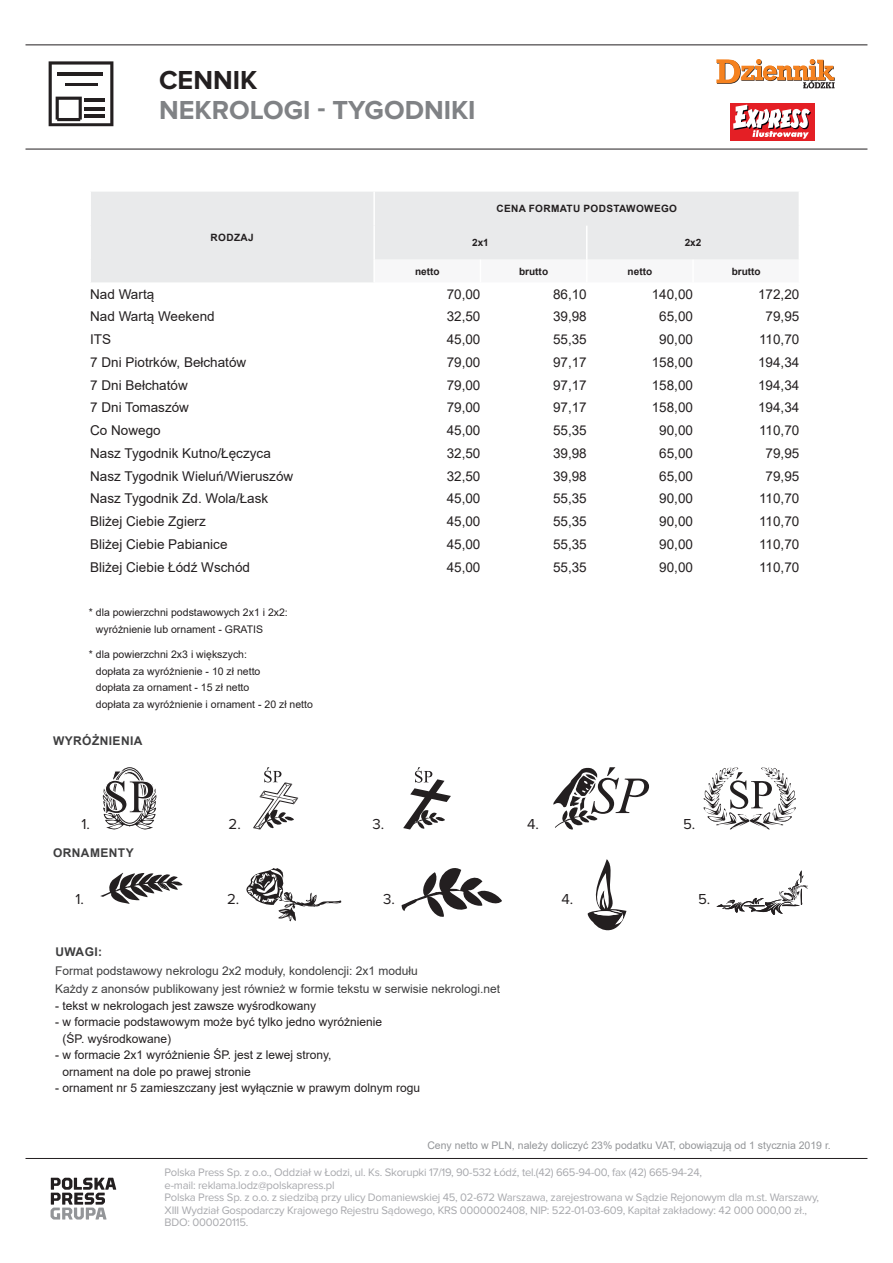
<style>
.page{position:relative;width:893px;height:1263px;background:#fff}
.page>*{position:absolute;margin:0;border:0;box-sizing:border-box;transform-origin:0 0}
.t1{font:700 27px "Proxima Nova";color:#808285}
.t2{font:700 27px "Proxima Nova";color:#231f20}
.t3{font:15px "Proxima Nova";color:#231f20}
.t4{font:13.5px "Arial";color:#231f20}
.t5{font:12px/16.5px "Arial";color:#231f20}
.t6{font:12px/18.6px "Arial";color:#3e3e3f}
.t7{font:700 12px "Arial";letter-spacing:.035em;color:#3e3e3f}
.t8{font:11.25px/12.6px "Proxima Nova";letter-spacing:-.02em;color:#a8a9ad}
.t9{font:10.5px/16.5px "Arial";color:#231f20}
.t10{font:10.5px "Arial";color:#939598}
.t11{font:700 10.05px "Arial";color:#231f20}
.t12{font:700 10.05px "Arial";letter-spacing:.035em;color:#231f20}
</style>
<div class="page">
<svg style="left:51px;top:1178px;width:65px;height:41px"></svg>
<hr style="left:26px;top:1158px;width:841px;height:1px;background:#231f20">
<hr style="left:26px;top:149px;width:841px;height:1px;background:#231f20">
<hr style="left:26px;top:45px;width:841px;height:1px;background:#231f20">
<svg style="left:49px;top:61px;width:64px;height:65px"></svg>
<div style="left:91px;top:192px;width:708px;height:90px;background:#e9eaeb"></div>
<hr style="left:373px;top:260px;width:2px;height:22px;background:#fff">
<svg style="left:375px;top:260px;width:424px;height:22px"></svg>
<hr style="left:373px;top:192px;width:2px;height:34px;background:#fff">
<hr style="left:373px;top:226px;width:2px;height:34px;background:#fff">
<hr style="left:586px;top:226px;width:1px;height:34px;background:#fff">
<svg style="left:716px;top:59px;width:119px;height:29px"></svg>
<div style="left:730px;top:103px;width:84px;height:37px;background:#e41f25"></div>
<svg style="left:733px;top:105px;width:78px;height:34px"></svg>
<div style="left:113px;top:767px;width:33px;height:59px;border:1px solid #231f20;border-radius:50%"></div>
<div style="left:114px;top:769px;width:31px;height:55px;border:1px solid #231f20;border-radius:50%"></div>
<svg style="left:103px;top:770px;width:53px;height:59px"></svg>
<svg style="left:253px;top:767px;width:45px;height:62px"></svg>
<svg style="left:403px;top:767px;width:48px;height:62px"></svg>
<svg style="left:553px;top:767px;width:96px;height:62px"></svg>
<svg style="left:703px;top:767px;width:93px;height:62px"></svg>
<svg style="left:100px;top:873px;width:83px;height:31px"></svg>
<svg style="left:246px;top:868px;width:95px;height:53px"></svg>
<svg style="left:402px;top:868px;width:100px;height:49px"></svg>
<svg style="left:588px;top:859px;width:38px;height:71px"></svg>
<svg style="left:716px;top:870px;width:92px;height:45px"></svg>
<h1 class="t2" style="left:159px;top:64px;width:100px">CENNIK</h1>
<h1 class="t1" style="left:159px;top:94px;width:318px">NEKROLOGI - TYGODNIKI</h1>
<p class="t12" style="left:496px;top:202px;width:182px">CENA FORMATU PODSTAWOWEGO</p>
<p class="t11" style="left:211px;top:230px;width:45px">RODZAJ</p>
<p class="t11" style="left:472px;top:236px;width:18px">2x1</p>
<p class="t11" style="left:685px;top:236px;width:18px">2x2</p>
<p class="t11" style="left:415px;top:264px;width:26px">netto</p>
<p class="t11" style="left:519px;top:264px;width:31px">brutto</p>
<p class="t11" style="left:628px;top:264px;width:26px">netto</p>
<p class="t11" style="left:732px;top:264px;width:31px">brutto</p>
<p class="t4" style="left:90px;top:285px;width:66px">Nad Wartą</p>
<p class="t4" style="left:447px;top:285px;width:35px">70,00</p>
<p class="t4" style="left:553px;top:285px;width:35px">86,10</p>
<p class="t4" style="left:652px;top:285px;width:43px">140,00</p>
<p class="t4" style="left:758px;top:285px;width:43px">172,20</p>
<p class="t4" style="left:90px;top:307px;width:126px">Nad Wartą Weekend</p>
<p class="t4" style="left:447px;top:307px;width:35px">32,50</p>
<p class="t4" style="left:553px;top:307px;width:35px">39,98</p>
<p class="t4" style="left:659px;top:307px;width:35px">65,00</p>
<p class="t4" style="left:766px;top:307px;width:35px">79,95</p>
<p class="t4" style="left:90px;top:330px;width:23px">ITS</p>
<p class="t4" style="left:447px;top:330px;width:35px">45,00</p>
<p class="t4" style="left:553px;top:330px;width:35px">55,35</p>
<p class="t4" style="left:659px;top:330px;width:35px">90,00</p>
<p class="t4" style="left:759px;top:330px;width:42px">110,70</p>
<p class="t4" style="left:90px;top:353px;width:158px">7 Dni Piotrków, Bełchatów</p>
<p class="t4" style="left:447px;top:353px;width:35px">79,00</p>
<p class="t4" style="left:553px;top:353px;width:35px">97,17</p>
<p class="t4" style="left:652px;top:353px;width:43px">158,00</p>
<p class="t4" style="left:758px;top:353px;width:43px">194,34</p>
<p class="t4" style="left:90px;top:376px;width:99px">7 Dni Bełchatów</p>
<p class="t4" style="left:447px;top:376px;width:35px">79,00</p>
<p class="t4" style="left:553px;top:376px;width:35px">97,17</p>
<p class="t4" style="left:652px;top:376px;width:43px">158,00</p>
<p class="t4" style="left:758px;top:376px;width:43px">194,34</p>
<p class="t4" style="left:90px;top:398px;width:100px">7 Dni Tomaszów</p>
<p class="t4" style="left:447px;top:398px;width:35px">79,00</p>
<p class="t4" style="left:553px;top:398px;width:35px">97,17</p>
<p class="t4" style="left:652px;top:398px;width:43px">158,00</p>
<p class="t4" style="left:758px;top:398px;width:43px">194,34</p>
<p class="t4" style="left:90px;top:421px;width:72px">Co Nowego</p>
<p class="t4" style="left:447px;top:421px;width:35px">45,00</p>
<p class="t4" style="left:553px;top:421px;width:35px">55,35</p>
<p class="t4" style="left:659px;top:421px;width:35px">90,00</p>
<p class="t4" style="left:759px;top:421px;width:42px">110,70</p>
<p class="t4" style="left:90px;top:444px;width:182px">Nasz Tygodnik Kutno/Łęczyca</p>
<p class="t4" style="left:447px;top:444px;width:35px">32,50</p>
<p class="t4" style="left:553px;top:444px;width:35px">39,98</p>
<p class="t4" style="left:659px;top:444px;width:35px">65,00</p>
<p class="t4" style="left:766px;top:444px;width:35px">79,95</p>
<p class="t4" style="left:90px;top:467px;width:205px">Nasz Tygodnik Wieluń/Wieruszów</p>
<p class="t4" style="left:447px;top:467px;width:35px">32,50</p>
<p class="t4" style="left:553px;top:467px;width:35px">39,98</p>
<p class="t4" style="left:659px;top:467px;width:35px">65,00</p>
<p class="t4" style="left:766px;top:467px;width:35px">79,95</p>
<p class="t4" style="left:90px;top:489px;width:180px">Nasz Tygodnik Zd. Wola/Łask</p>
<p class="t4" style="left:447px;top:489px;width:35px">45,00</p>
<p class="t4" style="left:553px;top:489px;width:35px">55,35</p>
<p class="t4" style="left:659px;top:489px;width:35px">90,00</p>
<p class="t4" style="left:759px;top:489px;width:42px">110,70</p>
<p class="t4" style="left:90px;top:512px;width:117px">Bliżej Ciebie Zgierz</p>
<p class="t4" style="left:447px;top:512px;width:35px">45,00</p>
<p class="t4" style="left:553px;top:512px;width:35px">55,35</p>
<p class="t4" style="left:659px;top:512px;width:35px">90,00</p>
<p class="t4" style="left:759px;top:512px;width:42px">110,70</p>
<p class="t4" style="left:90px;top:535px;width:139px">Bliżej Ciebie Pabianice</p>
<p class="t4" style="left:447px;top:535px;width:35px">45,00</p>
<p class="t4" style="left:553px;top:535px;width:35px">55,35</p>
<p class="t4" style="left:659px;top:535px;width:35px">90,00</p>
<p class="t4" style="left:759px;top:535px;width:42px">110,70</p>
<p class="t4" style="left:90px;top:558px;width:161px">Bliżej Ciebie Łódź Wschód</p>
<p class="t4" style="left:447px;top:558px;width:35px">45,00</p>
<p class="t4" style="left:553px;top:558px;width:35px">55,35</p>
<p class="t4" style="left:659px;top:558px;width:35px">90,00</p>
<p class="t4" style="left:759px;top:558px;width:42px">110,70</p>
<p class="t9" style="left:96px;top:604px;width:193px;text-indent:-7px">* dla powierzchni podstawowych 2x1 i 2x2: wyróżnienie lub ornament - GRATIS</p>
<p class="t9" style="left:96px;top:646px;width:219px;text-indent:-7px">* dla powierzchni 2x3 i większych:<br>dopłata za wyróżnienie - 10 zł netto<br>dopłata za ornament - 15 zł netto<br>dopłata za wyróżnienie i ornament - 20 zł netto</p>
<p class="t7" style="left:53px;top:732px;width:91px">WYRÓŻNIENIA</p>
<p class="t3" style="left:82px;top:815px;width:10px">1.</p>
<p class="t3" style="left:229px;top:815px;width:14px">2.</p>
<p class="t3" style="left:373px;top:815px;width:13px">3.</p>
<p class="t3" style="left:527px;top:815px;width:13px">4.</p>
<p class="t3" style="left:683px;top:815px;width:14px">5.</p>
<p class="t7" style="left:53px;top:844px;width:82px">ORNAMENTY</p>
<p class="t3" style="left:76px;top:890px;width:10px">1.</p>
<p class="t3" style="left:227px;top:890px;width:14px">2.</p>
<p class="t3" style="left:383px;top:890px;width:13px">3.</p>
<p class="t3" style="left:562px;top:890px;width:13px">4.</p>
<p class="t3" style="left:698px;top:890px;width:14px">5.</p>
<p class="t7" style="left:55px;top:943px;width:48px">UWAGI:</p>
<p class="t6" style="left:55px;top:961px;width:446px">Format podstawowy nekrologu 2x2 moduły, kondolencji: 2x1 modułu<br>Każdy z anonsów publikowany jest również w formie tekstu w serwisie nekrologi.net</p>
<p class="t5" style="left:55px;top:997px;width:262px">- tekst w nekrologach jest zawsze wyśrodkowany</p>
<p class="t5" style="left:63px;top:1013px;width:321px;text-indent:-7px">- w formacie podstawowym może być tylko jedno wyróżnienie (ŚP. wyśrodkowane)</p>
<p class="t5" style="left:63px;top:1046px;width:271px;text-indent:-7px">- w formacie 2x1 wyróżnienie ŚP. jest z lewej strony, ornament na dole po prawej stronie</p>
<p class="t5" style="left:55px;top:1079px;width:366px">- ornament nr 5 zamieszczany jest wyłącznie w prawym dolnym rogu</p>
<p class="t10" style="left:427px;top:1138px;width:405px">Ceny netto w PLN, należy doliczyć 23% podatku VAT, obowiązują od 1 stycznia 2019 r.</p>
<p class="t8" style="left:165px;top:1166px;width:656px">Polska Press Sp. z o.o., Oddział w Łodzi, ul. Ks. Skorupki 17/19, 90-532 Łódź, tel.(42) 665-94-00, fax (42) 665-94-24,<br>e-mail: reklama.lodz@polskapress.pl<br>Polska Press Sp. z o.o. z siedzibą przy ulicy Domaniewskiej 45, 02-672 Warszawa, zarejestrowana w Sądzie Rejonowym dla m.st. Warszawy, XIII Wydział Gospodarczy Krajowego Rejestru Sądowego, KRS 0000002408, NIP: 522-01-03-609, Kapitał zakładowy: 42 000 000,00 zł., BDO: 000020115.</p>
</div>
